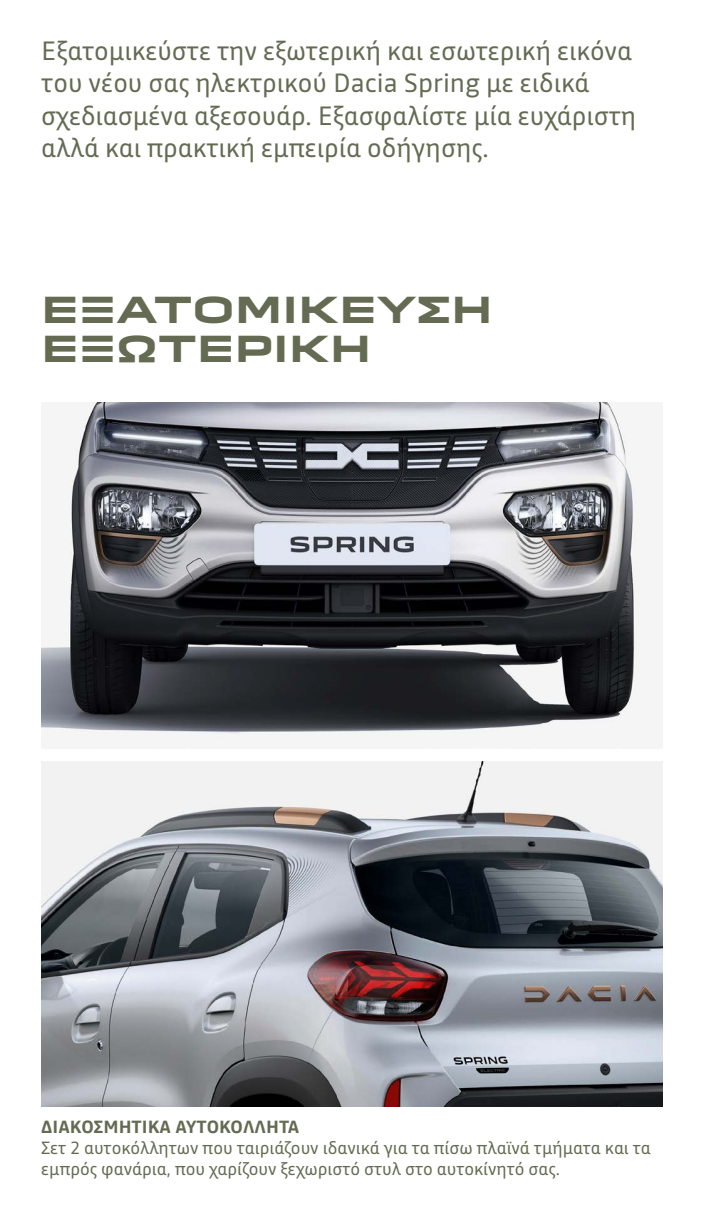
<style>
.page{position:relative;width:704px;height:1216px;background:#fff}
.page>*{position:absolute;margin:0;border:0;box-sizing:border-box;transform-origin:0 0}
.t1{font:700 35px/38.1px "Dacia Block Extended";color:#646b52}
.t2{font:26.25px/32.5px "Read";color:#646b52}
.t3{font:17.5px/20.6px "Read";color:#646b52}
.t4{font:700 17.5px "Read";color:#646b52}
</style>
<div class="page">
<img style="left:41px;top:403px;width:601px;height:345px">
<img style="left:41px;top:761px;width:621px;height:345px">
<p class="t2" style="left:41px;top:34px;width:596px">Εξατομικεύστε την εξωτερική και εσωτερική εικόνα του νέου σας ηλεκτρικού Dacia Spring με ειδικά σχεδιασμένα αξεσουάρ. Εξασφαλίστε μία ευχάριστη αλλά και πρακτική εμπειρία οδήγησης.</p>
<h1 class="t1" style="left:41px;top:292px;width:453px">ΕΞΑΤΟΜΙΚΕΥΣΗ<br>ΕΞΩΤΕΡΙΚΗ</h1>
<p class="t4" style="left:41px;top:1115px;width:259px">ΔΙΑΚΟΣΜΗΤΙΚΑ ΑΥΤΟΚΟΛΛΗΤΑ</p>
<p class="t3" style="left:41px;top:1137px;width:610px">Σετ 2 αυτοκόλλητων που ταιριάζουν ιδανικά για τα πίσω πλαϊνά τμήματα και τα εμπρός φανάρια, που χαρίζουν ξεχωριστό στυλ στο αυτοκίνητό σας.</p>
</div>
